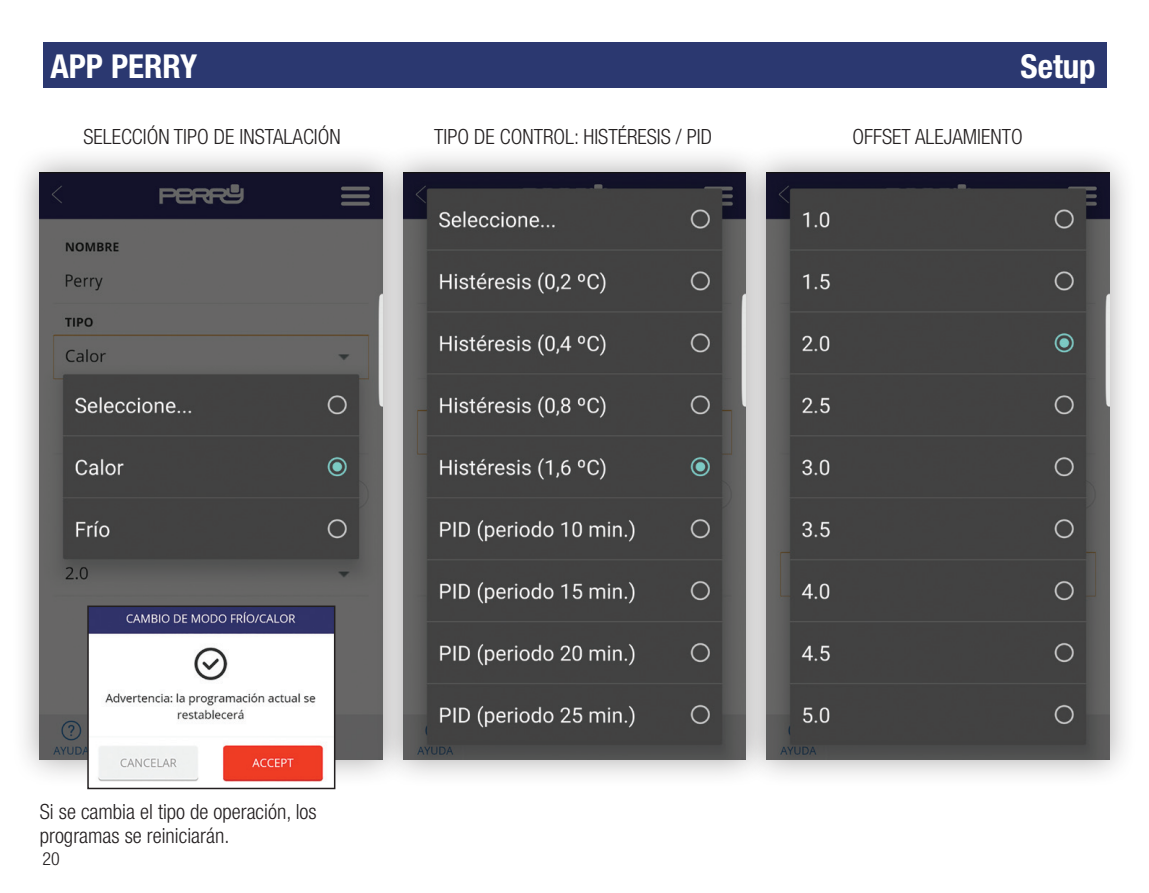
<style>
.page{position:relative;width:1149px;height:893px;background:#fff}
.page>*{position:absolute;margin:0;border:0;box-sizing:border-box;transform-origin:0 0}
.t1{font:700 condensed 33px "Helvetica Neue";color:#fff}
.t2{font:300 condensed 21px/24px "Helvetica Neue";color:#231f20}
.t3{font:300 condensed 18px "Helvetica Neue";color:#231f20}
</style>
<div class="page">
<div style="left:43px;top:43px;width:1063px;height:45px;background:#2b3870"></div>
<div style="left:11px;top:144px;width:400px;height:644px;background:#231f20;opacity:.4"></div>
<img style="left:40px;top:172px;width:334px;height:587px">
<div style="left:374px;top:144px;width:400px;height:644px;background:#231f20;opacity:.4"></div>
<img style="left:403px;top:172px;width:334px;height:587px">
<div style="left:737px;top:144px;width:400px;height:644px;background:#231f20;opacity:.4"></div>
<img style="left:766px;top:172px;width:342px;height:587px">
<img style="left:90px;top:608px;width:242px;height:178px">
<div style="left:87px;top:605px;width:248px;height:184px;border:2px solid #231f20"></div>
<p class="t1" style="left:50px;top:47px;width:148px">APP PERRY</p>
<p class="t1" style="left:1020px;top:47px;width:77px">Setup</p>
<p class="t2" style="left:83px;top:125px;width:259px">SELECCIÓN TIPO DE INSTALACIÓN</p>
<p class="t2" style="left:434px;top:125px;width:279px">TIPO DE CONTROL: HISTÉRESIS / PID</p>
<p class="t2" style="left:852px;top:125px;width:172px">OFFSET ALEJAMIENTO</p>
<p class="t2" style="left:40px;top:799px;width:278px">Si se cambia el tipo de operación, los programas se reiniciarán.</p>
<p class="t3" style="left:43px;top:848px;width:19px">20</p>
</div>
